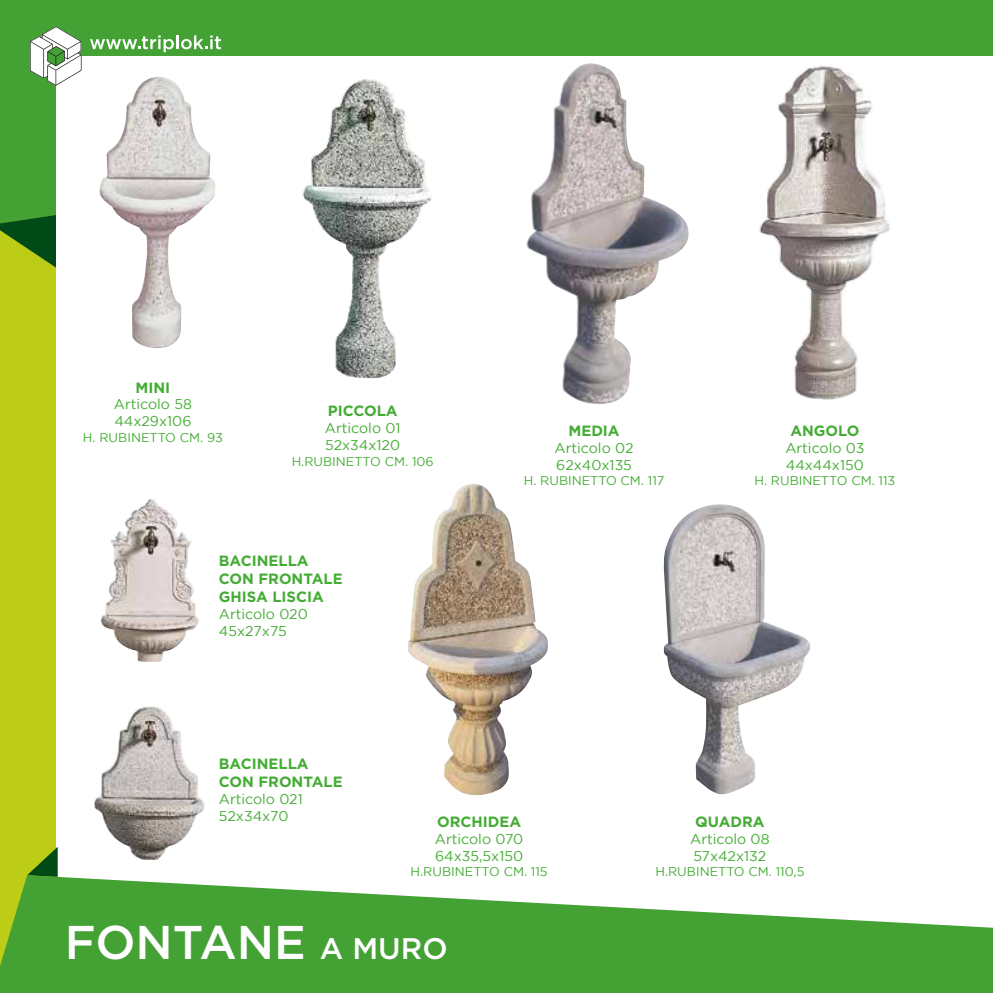
<style>
.page{position:relative;width:993px;height:993px;background:#fff}
.page>*{position:absolute;margin:0;border:0;box-sizing:border-box;transform-origin:0 0}
.t1{font:500 47.25px "Gotham";color:#fff}
.t2{font:700 14.88px/17.8px "Gotham";color:#44ac34}
.t3{font:14.17px/17px "Gotham";color:#44ac34}
.t4{font:12.6px "Gotham";color:#44ac34}
.s1{font-size:29.75px}
</style>
<div class="page">
<div style="left:0;top:0;width:992px;height:191px;background:#44a134"></div>
<svg style="left:0;top:191px;width:56px;height:606px;background:#aec418"></svg>
<div style="left:56px;top:56px;width:936px;height:878px;background:#fff"></div>
<svg style="left:30px;top:26px;width:51px;height:60px"></svg>
<svg style="left:90px;top:35px;width:84px;height:17px"></svg>
<hr style="left:176px;top:35px;width:3px;height:14px;background:#fff">
<svg style="left:181px;top:35px;width:40px;height:14px"></svg>
<svg style="left:27px;top:846px;width:31px;height:28px"></svg>
<svg style="left:0;top:874px;width:992px;height:118px;fill:#44a134"></svg>
<img style="left:302px;top:79px;width:130px;height:300px">
<img style="left:526px;top:63px;width:163px;height:341px">
<img style="left:100px;top:499px;width:99px;height:162px">
<img style="left:94px;top:706px;width:111px;height:153px">
<img style="left:99px;top:77px;width:117px;height:271px">
<img style="left:663px;top:504px;width:148px;height:290px">
<img style="left:759px;top:65px;width:131px;height:335px">
<img style="left:408px;top:483px;width:140px;height:313px">
<p class="t2" style="left:135px;top:378px;width:36px">MINI</p>
<p class="t3" style="left:114px;top:395px;width:79px">Articolo 58<br>44x29x106</p>
<p class="t4" style="left:83px;top:430px;width:141px">H. RUBINETTO CM. 93</p>
<p class="t2" style="left:327px;top:401px;width:71px">PICCOLA</p>
<p class="t3" style="left:325px;top:419px;width:77px">Articolo 01<br>52x34x120</p>
<p class="t4" style="left:291px;top:454px;width:143px">H.RUBINETTO CM. 106</p>
<p class="t2" style="left:219px;top:551px;width:125px">BACINELLA<br>CON FRONTALE<br>GHISA LISCIA</p>
<p class="t3" style="left:219px;top:605px;width:90px">Articolo 020<br>45x27x75</p>
<p class="t2" style="left:568px;top:421px;width:53px">MEDIA</p>
<p class="t3" style="left:554px;top:439px;width:80px">Articolo 02<br>62x40x135</p>
<p class="t4" style="left:523px;top:474px;width:142px">H. RUBINETTO CM. 117</p>
<p class="t2" style="left:790px;top:421px;width:71px">ANGOLO</p>
<p class="t3" style="left:785px;top:439px;width:81px">Articolo 03<br>44x44x150</p>
<p class="t4" style="left:754px;top:474px;width:142px">H. RUBINETTO CM. 113</p>
<p class="t2" style="left:219px;top:754px;width:125px">BACINELLA<br>CON FRONTALE</p>
<p class="t3" style="left:219px;top:789px;width:85px">Articolo 021<br>52x34x70</p>
<p class="t2" style="left:437px;top:812px;width:86px">ORCHIDEA</p>
<p class="t3" style="left:435px;top:830px;width:90px">Articolo 070<br>64x35,5x150</p>
<p class="t4" style="left:410px;top:864px;width:139px">H.RUBINETTO CM. 115</p>
<h1 class="t1" style="left:65px;top:911px;width:384px">FONTANE <span class="s1">A MURO</span></h1>
<p class="t2" style="left:695px;top:812px;width:71px">QUADRA</p>
<p class="t3" style="left:690px;top:830px;width:81px">Articolo 08<br>57x42x132</p>
<p class="t4" style="left:655px;top:864px;width:150px">H.RUBINETTO CM. 110,5</p>
</div>
